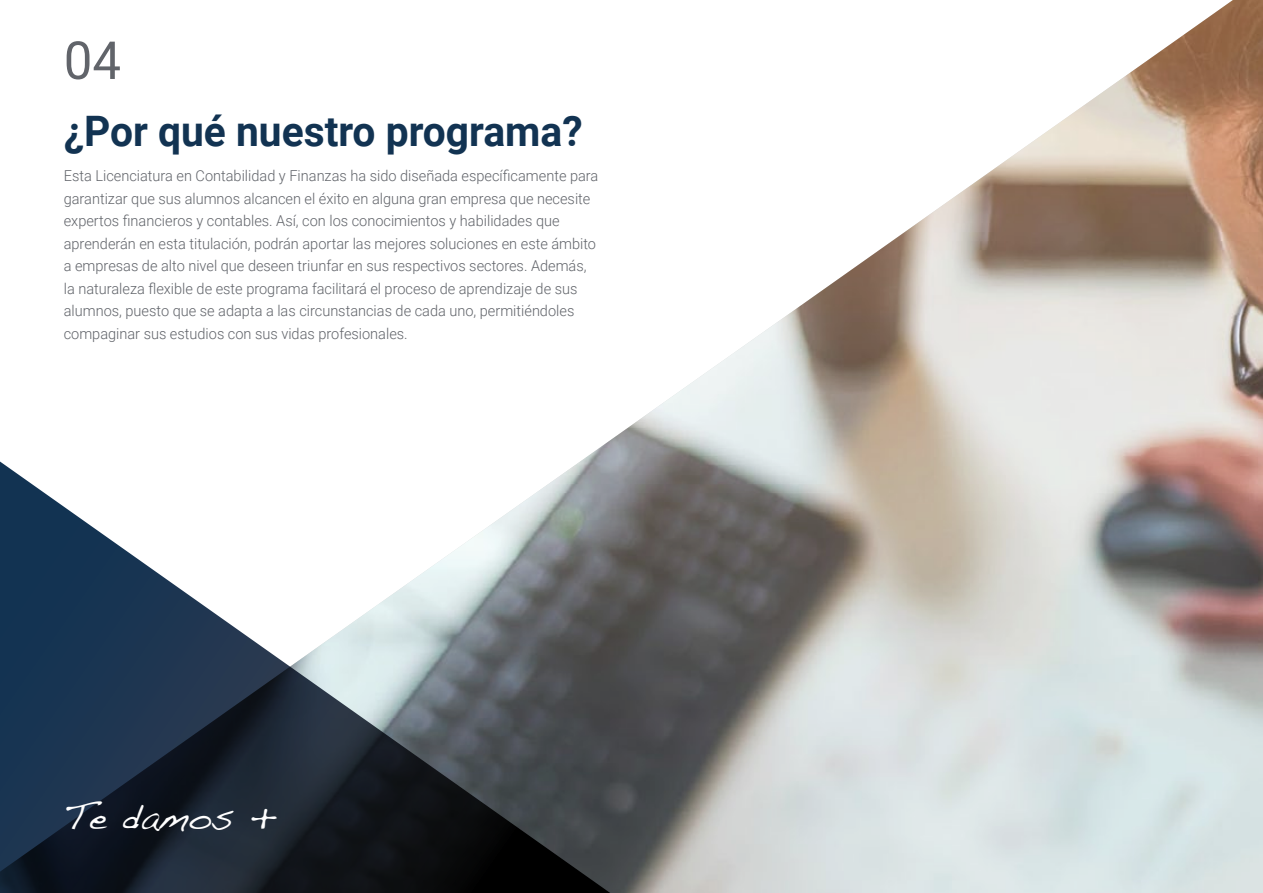
<style>
.page{position:relative;width:1263px;height:893px;background:#fff}
.page>*{position:absolute;margin:0;border:0;box-sizing:border-box;transform-origin:0 0}
.t1{font:52.5px "Roboto";color:#61646a}
.t2{font:700 42px "Roboto";color:#123352}
.t3{font:37.5px "Handwriting Dakota";color:#fff}
.t4{font:300 15px/22.5px "Roboto";color:#61646a}
</style>
<div class="page">
<img style="left:602px;top:0;width:661px;height:893px">
<svg style="left:0;top:446px;width:640px;height:447px"></svg>
<h1 class="t1" style="left:64px;top:24px;width:59px">04</h1>
<h2 class="t2" style="left:64px;top:102px;width:520px">¿Por qué nuestro programa?</h2>
<p class="t4" style="left:64px;top:164px;width:536px">Esta Licenciatura en Contabilidad y Finanzas ha sido diseñada específicamente para garantizar que sus alumnos alcancen el éxito en alguna gran empresa que necesite expertos financieros y contables. Así, con los conocimientos y habilidades que aprenderán en esta titulación, podrán aportar las mejores soluciones en este ámbito a empresas de alto nivel que deseen triunfar en sus respectivos sectores. Además, la naturaleza flexible de este programa facilitará el proceso de aprendizaje de sus alumnos, puesto que se adapta a las circunstancias de cada uno, permitiéndoles compaginar sus estudios con sus vidas profesionales.</p>
<h3 class="t3" style="left:64px;top:794px;width:215px">Te damos +</h3>
</div>
